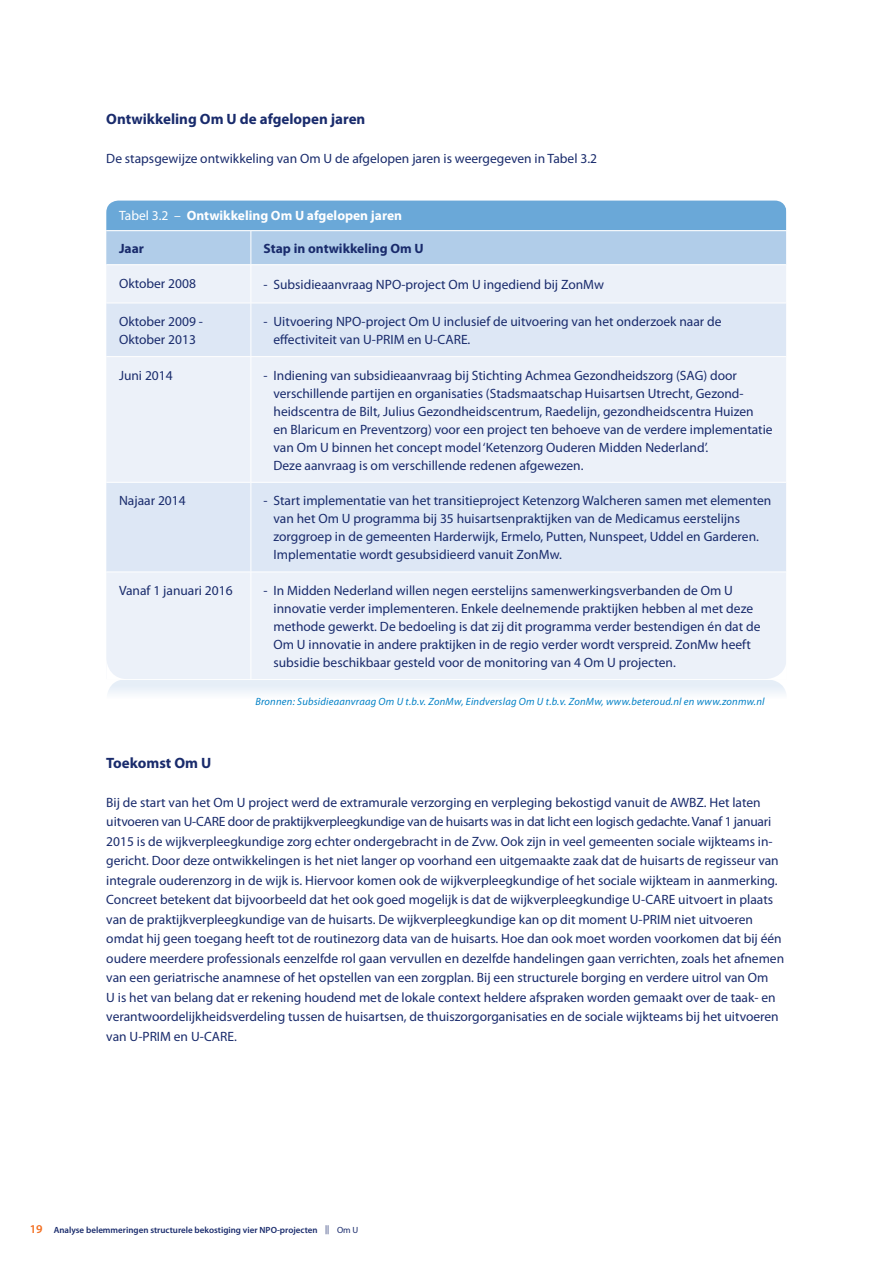
<style>
.page{position:relative;width:893px;height:1263px;background:#fff}
.page>*{position:absolute;margin:0;border:0;box-sizing:border-box;transform-origin:0 0}
.t1{font:700 15px "Myriad Pro";color:#192b6c}
.t2{font:13.5px/18px "Myriad Pro";color:#192b6c}
.t3{font:700 13.5px "Myriad Pro";color:#fff}
.t4{font:700 13.5px "Myriad Pro";color:#192b6c}
.t5{font:italic 10.5px "Myriad Pro";letter-spacing:.02em;color:#0080c6}
.t6{font:600 9px "Myriad Pro";color:#192b6c}
.s1{font-weight:400}
.s2{font-size:12px;color:#f36f21}
</style>
<div class="page">
<div style="left:106px;top:265px;width:680px;height:393px;background:#ecf1f9"></div>
<svg style="left:106px;top:304px;width:680px;height:268px;background:#e4ebf6"></svg>
<svg style="left:106px;top:201px;width:681px;height:63px;background:#90bbe1"></svg>
<hr style="left:786px;top:231px;width:1px;height:34px;background:#fff">
<hr style="left:106px;top:230px;width:145px;height:1px;background:#fff">
<hr style="left:251px;top:230px;width:536px;height:1px;background:#fff">
<hr style="left:251px;top:231px;width:1px;height:33px;background:#fff">
<hr style="left:251px;top:265px;width:1px;height:38px;background:#fff">
<hr style="left:106px;top:303px;width:145px;height:1px;background:#fff">
<hr style="left:251px;top:303px;width:535px;height:1px;background:#fff">
<hr style="left:251px;top:303px;width:1px;height:53px;background:#fff">
<hr style="left:106px;top:356px;width:145px;height:1px;background:#fff">
<hr style="left:251px;top:356px;width:535px;height:1px;background:#fff">
<hr style="left:251px;top:357px;width:1px;height:125px;background:#fff">
<hr style="left:106px;top:482px;width:145px;height:1px;background:#fff">
<hr style="left:251px;top:482px;width:535px;height:1px;background:#fff">
<hr style="left:251px;top:482px;width:1px;height:90px;background:#fff">
<hr style="left:106px;top:572px;width:145px;height:1px;background:#fff">
<hr style="left:251px;top:572px;width:535px;height:1px;background:#fff">
<hr style="left:251px;top:572px;width:1px;height:107px;background:#fff">
<div style="left:107px;top:679px;width:680px;height:43px;background:linear-gradient(to bottom,#e7eff7,#fff);border-radius:20px"></div>
<div style="left:106px;top:658px;width:680px;height:22px;background:#ecf1f9"></div>
<p class="t1" style="left:106px;top:111px;width:261px">Ontwikkeling Om U de afgelopen jaren</p>
<p class="t2" style="left:106px;top:150px;width:492px">De stapsgewijze ontwikkeling van Om U de afgelopen jaren is weergegeven in Tabel 3.2</p>
<p class="t3" style="left:119px;top:207px;width:284px"><span class="s1">Tabel 3.2 –</span> Ontwikkeling Om U afgelopen jaren</p>
<p class="t4" style="left:119px;top:241px;width:26px">Jaar</p>
<p class="t4" style="left:264px;top:241px;width:161px">Stap in ontwikkeling Om U</p>
<p class="t2" style="left:119px;top:274px;width:78px">Oktober 2008</p>
<p class="t2" style="left:264px;top:276px;width:342px">- Subsidieaanvraag NPO-project Om U ingediend bij ZonMw</p>
<p class="t2" style="left:119px;top:313px;width:85px">Oktober 2009 -<br>Oktober 2013</p>
<p class="t2" style="left:273px;top:313px;width:450px;text-indent:-10px">- Uitvoering NPO-project Om U inclusief de uitvoering van het onderzoek naar de effectiviteit van U-PRIM en U-CARE.</p>
<p class="t2" style="left:119px;top:366px;width:55px">Juni 2014</p>
<p class="t2" style="left:273px;top:366px;width:501px;text-indent:-10px">- Indiening van subsidieaanvraag bij Stichting Achmea Gezondheidszorg (SAG) door verschillende partijen en organisaties (Stadsmaatschap Huisartsen Utrecht, Gezond&shy;heidscentra de Bilt, Julius Gezondheidscentrum, Raedelijn, gezondheidscentra Huizen<br>en Blaricum en Preventzorg) voor een project ten behoeve van de verdere implementatie van Om U binnen het concept model ‘Ketenzorg Ouderen Midden Nederland’.<br>Deze aanvraag is om verschillende redenen afgewezen.</p>
<p class="t2" style="left:119px;top:492px;width:68px">Najaar 2014</p>
<p class="t2" style="left:273px;top:492px;width:499px;text-indent:-10px">- Start implementatie van het transitieproject Ketenzorg Walcheren samen met elementen van het Om U programma bij 35 huisartsenpraktijken van de Medicamus eerstelijns zorggroep in de gemeenten Harderwijk, Ermelo, Putten, Nunspeet, Uddel en Garderen.<br>Implementatie wordt gesubsidieerd vanuit ZonMw.</p>
<p class="t2" style="left:119px;top:581px;width:115px">Vanaf 1 januari 2016</p>
<p class="t2" style="left:273px;top:581px;width:488px;text-indent:-10px">- In Midden Nederland willen negen eerstelijns samenwerkingsverbanden de Om U innovatie verder implementeren. Enkele deelnemende praktijken hebben al met deze methode gewerkt. De bedoeling is dat zij dit programma verder bestendigen én dat de Om U innovatie in andere praktijken in de regio verder wordt verspreid. ZonMw heeft subsidie beschikbaar gesteld voor de monitoring van 4 Om U projecten.</p>
<p class="t5" style="left:255px;top:696px;width:511px">Bronnen: Subsidieaanvraag Om U t.b.v. ZonMw, Eindverslag Om U t.b.v. ZonMw, www.beteroud.nl en www.zonmw.nl</p>
<p class="t1" style="left:106px;top:754px;width:107px">Toekomst Om U</p>
<p class="t2" style="left:106px;top:793px;width:679px;line-height:19.5px">Bij de start van het Om U project werd de extramurale verzorging en verpleging bekostigd vanuit de AWBZ. Het laten uitvoeren van U-CARE door de praktijkverpleegkundige van de huisarts was in dat licht een logisch gedachte. Vanaf 1 januari 2015 is de wijkverpleegkundige zorg echter ondergebracht in de Zvw. Ook zijn in veel gemeenten sociale wijkteams in&shy;gericht. Door deze ontwikkelingen is het niet langer op voorhand een uitgemaakte zaak dat de huisarts de regisseur van integrale ouderenzorg in de wijk is. Hiervoor komen ook de wijkverpleegkundige of het sociale wijkteam in aanmerking.<br>Concreet betekent dat bijvoorbeeld dat het ook goed mogelijk is dat de wijkverpleegkundige U-CARE uitvoert in plaats van de praktijkverpleegkundige van de huisarts. De wijkverpleegkundige kan op dit moment U-PRIM niet uitvoeren omdat hij geen toegang heeft tot de routinezorg data van de huisarts. Hoe dan ook moet worden voorkomen dat bij één oudere meerdere professionals eenzelfde rol gaan vervullen en dezelfde handelingen gaan verrichten, zoals het afnemen van een geriatrische anamnese of het opstellen van een zorgplan. Bij een structurele borging en verdere uitrol van Om<br>U is het van belang dat er rekening houdend met de lokale context heldere afspraken worden gemaakt over de taak- en verantwoordelijkheidsverdeling tussen de huisartsen, de thuiszorgorganisaties en de sociale wijkteams bij het uitvoeren van U-PRIM en U-CARE.</p>
<p class="t6" style="left:30px;top:1224px;width:330px"><span class="s2">19</span> Analyse belemmeringen structurele bekostiging vier NPO-projecten <sup>||</sup> <span class="s1">Om U</span></p>
</div>
